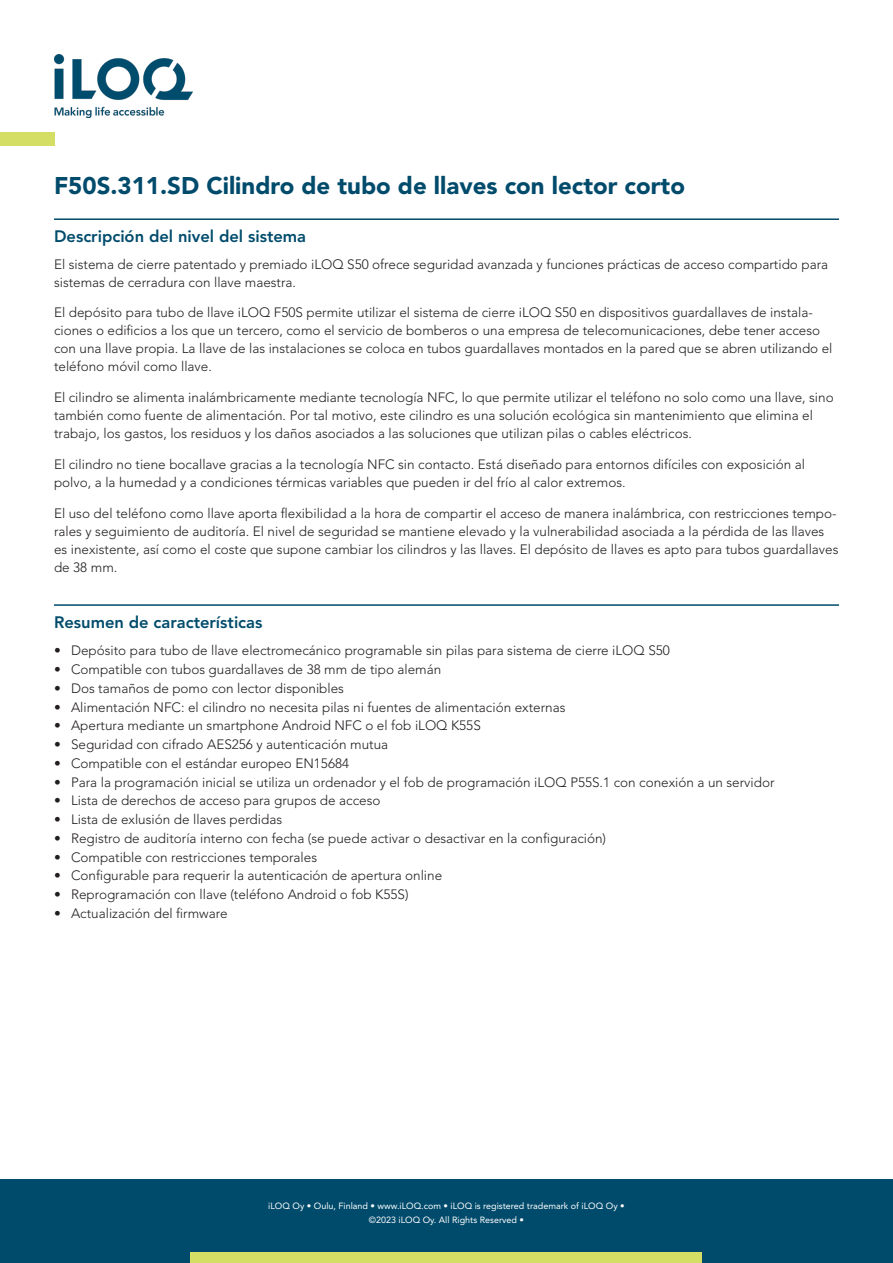
<style>
.page{position:relative;width:893px;height:1263px;background:#fff}
.page>*{position:absolute;margin:0;border:0;box-sizing:border-box;transform-origin:0 0}
.Tuotenimi{font:900 24px "Avenir LT Std";color:#004b6c}
.Otsikko{font:800 16.5px "Avenir LT Std";color:#004b6c}
.es_ES{font:300 13.5px/18px "Avenir LT Std";color:#231f20}
.t1{font:9px/13.5px "Avenir LT Std";color:#fff;text-align:center}
</style>
<div class="page">
<div style="left:0;top:1179px;width:893px;height:84px;background:#004b6c"></div>
<div style="left:191px;top:1252px;width:511px;height:11px;background:#d4dd64"></div>
<img style="left:54px;top:54px;width:139px;height:64px">
<div style="left:0;top:133px;width:54px;height:13px;background:#d4dd64"></div>
<hr style="left:54px;top:218px;width:785px;height:2px;background:#004b6c">
<hr style="left:54px;top:604px;width:785px;height:2px;background:#004b6c">
<p class="Tuotenimi" style="left:54px;top:171px;width:632px">F50S.311.SD Cilindro de tubo de llaves con lector corto</p>
<p class="Otsikko" style="left:54px;top:227px;width:254px">Descripción del nivel del sistema</p>
<p class="es_ES" style="left:54px;top:255px;width:776px">El sistema de cierre patentado y premiado iLOQ S50 ofrece seguridad avanzada y funciones prácticas de acceso compartido para sistemas de cerradura con llave maestra.</p>
<p class="es_ES" style="left:54px;top:304px;width:780px">El depósito para tubo de llave iLOQ F50S permite utilizar el sistema de cierre iLOQ S50 en dispositivos guardallaves de instala&shy;ciones o edificios a los que un tercero, como el servicio de bomberos o una empresa de telecomunicaciones, debe tener acceso con una llave propia. La llave de las instalaciones se coloca en tubos guardallaves montados en la pared que se abren utilizando el teléfono móvil como llave.</p>
<p class="es_ES" style="left:54px;top:389px;width:781px">El cilindro se alimenta inalámbricamente mediante tecnología NFC, lo que permite utilizar el teléfono no solo como una llave, sino también como fuente de alimentación. Por tal motivo, este cilindro es una solución ecológica sin mantenimiento que elimina el trabajo, los gastos, los residuos y los daños asociados a las soluciones que utilizan pilas o cables eléctricos.</p>
<p class="es_ES" style="left:54px;top:455px;width:752px">El cilindro no tiene bocallave gracias a la tecnología NFC sin contacto. Está diseñado para entornos difíciles con exposición al polvo, a la humedad y a condiciones térmicas variables que pueden ir del frío al calor extremos.</p>
<p class="es_ES" style="left:54px;top:504px;width:786px">El uso del teléfono como llave aporta flexibilidad a la hora de compartir el acceso de manera inalámbrica, con restricciones tempo&shy;rales y seguimiento de auditoría. El nivel de seguridad se mantiene elevado y la vulnerabilidad asociada a la pérdida de las llaves es inexistente, así como el coste que supone cambiar los cilindros y las llaves. El depósito de llaves es apto para tubos guardallaves de 38 mm.</p>
<p class="Otsikko" style="left:54px;top:612px;width:210px">Resumen de características</p>
<p class="es_ES" style="left:54px;top:642px;width:617px">• Depósito para tubo de llave electromecánico programable sin pilas para sistema de cierre iLOQ S50</p>
<p class="es_ES" style="left:54px;top:660px;width:389px">• Compatible con tubos guardallaves de 38 mm de tipo alemán</p>
<p class="es_ES" style="left:54px;top:679px;width:291px">• Dos tamaños de pomo con lector disponibles</p>
<p class="es_ES" style="left:54px;top:698px;width:513px">• Alimentación NFC: el cilindro no necesita pilas ni fuentes de alimentación externas</p>
<p class="es_ES" style="left:54px;top:717px;width:428px">• Apertura mediante un smartphone Android NFC o el fob iLOQ K55S</p>
<p class="es_ES" style="left:54px;top:735px;width:336px">• Seguridad con cifrado AES256 y autenticación mutua</p>
<p class="es_ES" style="left:54px;top:754px;width:297px">• Compatible con el estándar europeo EN15684</p>
<p class="es_ES" style="left:54px;top:773px;width:722px">• Para la programación inicial se utiliza un ordenador y el fob de programación iLOQ P55S.1 con conexión a un servidor</p>
<p class="es_ES" style="left:54px;top:792px;width:328px">• Lista de derechos de acceso para grupos de acceso</p>
<p class="es_ES" style="left:54px;top:810px;width:230px">• Lista de exlusión de llaves perdidas</p>
<p class="es_ES" style="left:54px;top:829px;width:554px">• Registro de auditoría interno con fecha (se puede activar o desactivar en la configuración)</p>
<p class="es_ES" style="left:54px;top:848px;width:265px">• Compatible con restricciones temporales</p>
<p class="es_ES" style="left:54px;top:867px;width:390px">• Configurable para requerir la autenticación de apertura online</p>
<p class="es_ES" style="left:54px;top:885px;width:356px">• Reprogramación con llave (teléfono Android o fob K55S)</p>
<p class="es_ES" style="left:54px;top:904px;width:175px">• Actualización del firmware</p>
<p class="t1" style="left:268px;top:1199px;width:358px">iLOQ Oy • Oulu, Finland • www.iLOQ.com • iLOQ is registered trademark of iLOQ Oy • ©2023 iLOQ Oy. All Rights Reserved •</p>
</div>
